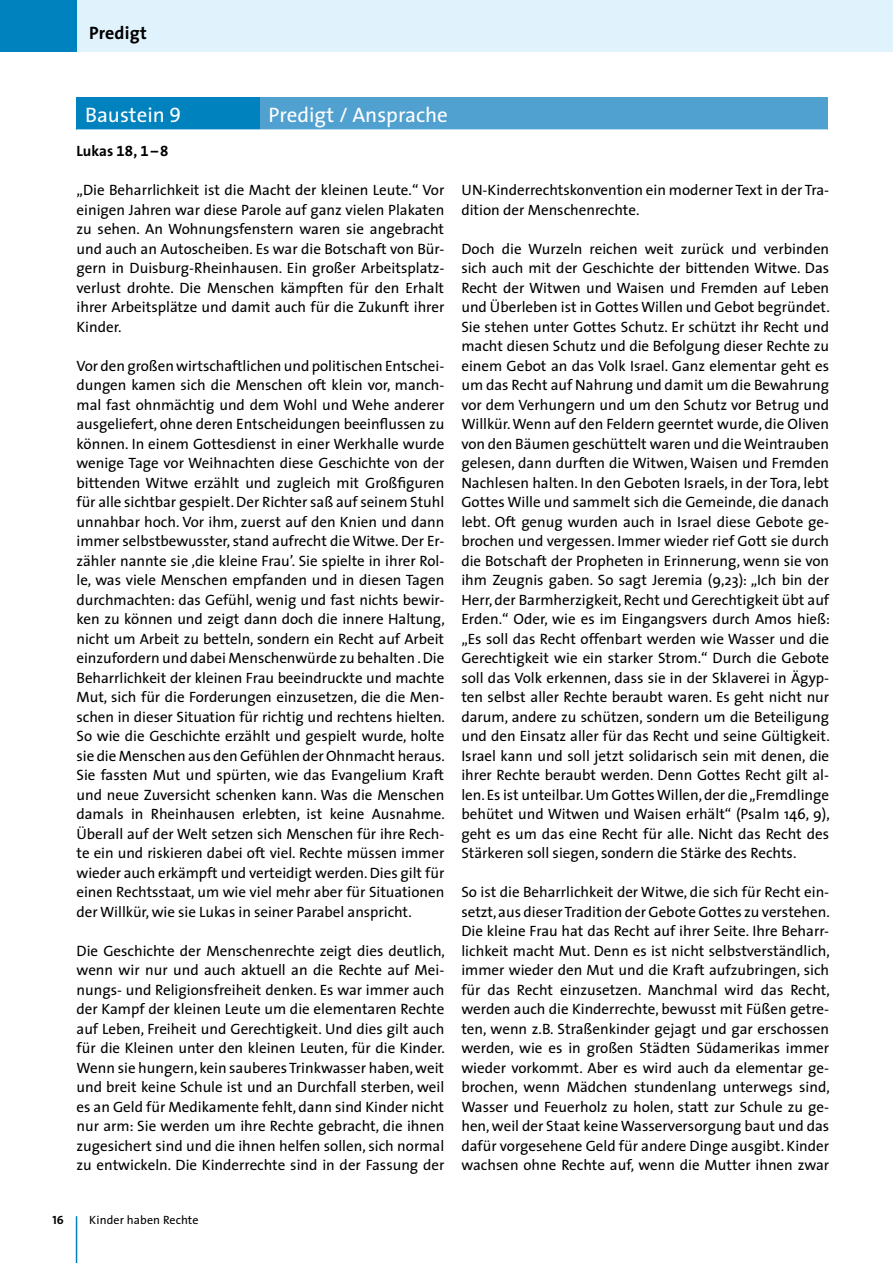
<style>
.page{position:relative;width:893px;height:1263px;background:#fff}
.page>*{position:absolute;margin:0;border:0;box-sizing:border-box;transform-origin:0 0}
.t1{font:21px "The Sans";color:#fff}
.t2{font:700 18px "The Sans";letter-spacing:.01em;color:#000}
.t3{font:15px/19.5px "The Sans";color:#000;text-align:justify}
.t4{font:700 15px "The Sans";letter-spacing:-.005em;color:#000}
.t5{font:12px "The Sans";letter-spacing:.01em;color:#000}
.t6{font:12px "The Sans Bold Caps";color:#000}
.s1{font-family:"The Sans Expert"}
.s2{font-family:"The Sans Bold Expert";font-weight:400}
</style>
<div class="page">
<div style="left:77px;top:98px;width:183px;height:32px;background:#0082be"></div>
<div style="left:260px;top:98px;width:568px;height:32px;background:#50a1d0"></div>
<hr style="left:77px;top:129px;width:183px;height:2px;background:#fff">
<hr style="left:260px;top:129px;width:568px;height:2px;background:#fff">
<hr style="left:76px;top:1216px;width:1px;height:47px;background:#0082be">
<div style="left:0;top:0;width:893px;height:51px;background:#e0f3fc"></div>
<div style="left:0;top:0;width:77px;height:51px;background:#0082be"></div>
<p class="t2" style="left:89px;top:17px;width:59px">Predigt</p>
<h1 class="t1" style="left:85px;top:97px;width:98px">Baustein <span class="s1">9</span></h1>
<h1 class="t1" style="left:269px;top:97px;width:181px">Predigt / Ansprache</h1>
<p class="t4" style="left:77px;top:139px;width:93px">Lukas <span class="s2">18, 1</span>–<span class="s2">8</span></p>
<p class="t3" style="left:77px;top:180px;width:369px">„Die Beharrlichkeit ist die Macht der kleinen Leute.“ Vor einigen Jahren war diese Parole auf ganz vielen Plakaten zu sehen. An Wohnungsfenstern waren sie angebracht und auch an Autoscheiben. Es war die Botschaft von Bür&shy;gern in Duisburg-Rheinhausen. Ein großer Arbeitsplatz&shy;verlust drohte. Die Menschen kämpften für den Erhalt ihrer Arbeitsplätze und damit auch für die Zukunft ihrer Kinder.</p>
<p class="t3" style="left:77px;top:356px;width:370px">Vor den großen wirtschaftlichen und politischen Entschei&shy;dungen kamen sich die Menschen oft klein vor, manch&shy;mal fast ohnmächtig und dem Wohl und Wehe anderer ausgeliefert, ohne deren Entscheidungen beeinflussen zu können. In einem Gottesdienst in einer Werkhalle wurde wenige Tage vor Weihnachten diese Geschichte von der bittenden Witwe erzählt und zugleich mit Großfiguren für alle sichtbar gespielt. Der Richter saß auf seinem Stuhl unnahbar hoch. Vor ihm, zuerst auf den Knien und dann immer selbstbewusster, stand aufrecht die Witwe. Der Er&shy;zähler nannte sie ‚die kleine Frau’. Sie spielte in ihrer Rol&shy;le, was viele Menschen empfanden und in diesen Tagen durchmachten: das Gefühl, wenig und fast nichts bewir&shy;ken zu können und zeigt dann doch die innere Haltung, nicht um Arbeit zu betteln, sondern ein Recht auf Arbeit einzufordern und dabei Menschenwürde zu behalten . Die Beharrlichkeit der kleinen Frau beeindruckte und machte Mut, sich für die Forderungen einzusetzen, die die Men&shy;schen in dieser Situation für richtig und rechtens hielten.<br>So wie die Geschichte erzählt und gespielt wurde, holte sie die Menschen aus den Gefühlen der Ohnmacht heraus.<br>Sie fassten Mut und spürten, wie das Evangelium Kraft und neue Zuversicht schenken kann. Was die Menschen damals in Rheinhausen erlebten, ist keine Ausnahme.<br>Überall auf der Welt setzen sich Menschen für ihre Rech&shy;te ein und riskieren dabei oft viel. Rechte müssen immer wieder auch erkämpft und verteidigt werden. Dies gilt für einen Rechtsstaat, um wie viel mehr aber für Situationen der Willkür, wie sie Lukas in seiner Parabel anspricht.</p>
<p class="t3" style="left:77px;top:941px;width:370px">Die Geschichte der Menschenrechte zeigt dies deutlich, wenn wir nur und auch aktuell an die Rechte auf Mei&shy;nungs- und Religionsfreiheit denken. Es war immer auch der Kampf der kleinen Leute um die elementaren Rechte auf Leben, Freiheit und Gerechtigkeit. Und dies gilt auch für die Kleinen unter den kleinen Leuten, für die Kinder.<br>Wenn sie hungern, kein sauberes Trinkwasser haben, weit und breit keine Schule ist und an Durchfall sterben, weil es an Geld für Medikamente fehlt, dann sind Kinder nicht nur arm: Sie werden um ihre Rechte gebracht, die ihnen zugesichert sind und die ihnen helfen sollen, sich normal zu entwickeln. Die Kinderrechte sind in der Fassung der</p>
<p class="t3" style="left:461px;top:180px;width:369px">UN-Kinderrechtskonvention ein moderner Text in der Tra&shy;dition der Menschenrechte.</p>
<p class="t3" style="left:461px;top:239px;width:370px">Doch die Wurzeln reichen weit zurück und verbinden sich auch mit der Geschichte der bittenden Witwe. Das Recht der Witwen und Waisen und Fremden auf Leben und Überleben ist in Gottes Willen und Gebot begründet.<br>Sie stehen unter Gottes Schutz. Er schützt ihr Recht und macht diesen Schutz und die Befolgung dieser Rechte zu einem Gebot an das Volk Israel. Ganz elementar geht es um das Recht auf Nahrung und damit um die Bewahrung vor dem Verhungern und um den Schutz vor Betrug und Willkür. Wenn auf den Feldern geerntet wurde, die Oliven von den Bäumen geschüttelt waren und die Weintrauben gelesen, dann durften die Witwen, Waisen und Fremden Nachlesen halten. In den Geboten Israels, in der Tora, lebt Gottes Wille und sammelt sich die Gemeinde, die danach lebt. Oft genug wurden auch in Israel diese Gebote ge&shy;brochen und vergessen. Immer wieder rief Gott sie durch die Botschaft der Propheten in Erinnerung, wenn sie von ihm Zeugnis gaben. So sagt Jeremia (9,23): „Ich bin der Herr, der Barmherzigkeit, Recht und Gerechtigkeit übt auf Erden.“ Oder, wie es im Eingangsvers durch Amos hieß: „Es soll das Recht offenbart werden wie Wasser und die Gerechtigkeit wie ein starker Strom.“ Durch die Gebote soll das Volk erkennen, dass sie in der Sklaverei in Ägyp&shy;ten selbst aller Rechte beraubt waren. Es geht nicht nur darum, andere zu schützen, sondern um die Beteiligung und den Einsatz aller für das Recht und seine Gültigkeit.<br>Israel kann und soll jetzt solidarisch sein mit denen, die ihrer Rechte beraubt werden. Denn Gottes Recht gilt al&shy;len. Es ist unteilbar. Um Gottes Willen, der die „Fremdlinge behütet und Witwen und Waisen erhält“ (Psalm 146, 9), geht es um das eine Recht für alle. Nicht das Recht des Stärkeren soll siegen, sondern die Stärke des Rechts.</p>
<p class="t3" style="left:461px;top:882px;width:370px">So ist die Beharrlichkeit der Witwe, die sich für Recht ein&shy;setzt, aus dieser Tradition der Gebote Gottes zu verstehen.<br>Die kleine Frau hat das Recht auf ihrer Seite. Ihre Beharr&shy;lichkeit macht Mut. Denn es ist nicht selbstverständlich, immer wieder den Mut und die Kraft aufzubringen, sich für das Recht einzusetzen. Manchmal wird das Recht, werden auch die Kinderrechte, bewusst mit Füßen getre&shy;ten, wenn z.B. Straßenkinder gejagt und gar erschossen werden, wie es in großen Städten Südamerikas immer wieder vorkommt. Aber es wird auch da elementar ge&shy;brochen, wenn Mädchen stundenlang unterwegs sind, Wasser und Feuerholz zu holen, statt zur Schule zu ge&shy;hen, weil der Staat keine Wasserversorgung baut und das dafür vorgesehene Geld für andere Dinge ausgibt. Kinder wachsen ohne Rechte auf, wenn die Mutter ihnen zwar</p>
<p class="t6" style="left:53px;top:1210px;width:13px">16</p>
<p class="t5" style="left:89px;top:1210px;width:111px">Kinder haben Rechte</p>
</div>
